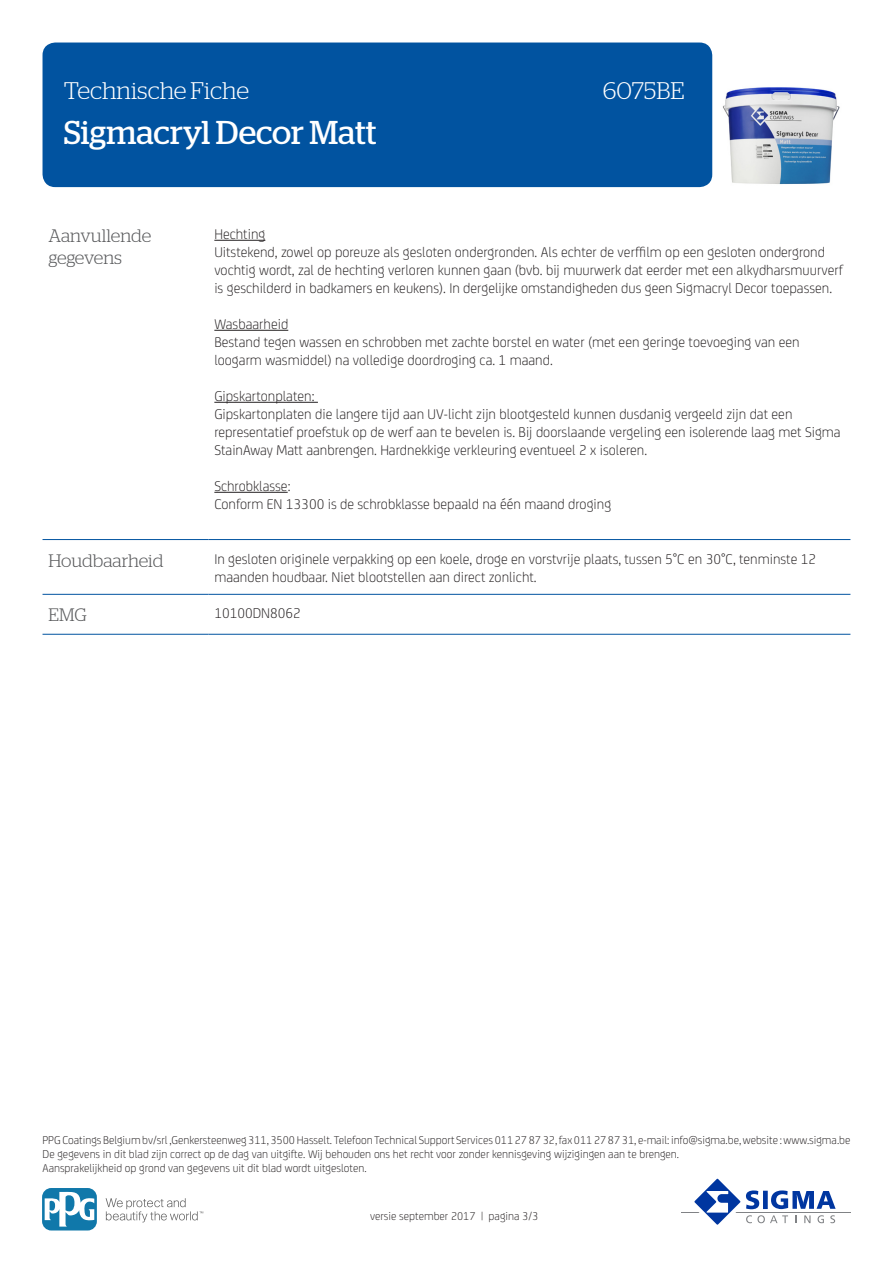
<style>
.page{position:relative;width:893px;height:1263px;background:#fff}
.page>*{position:absolute;margin:0;border:0;box-sizing:border-box;transform-origin:0 0}
.t1{font:33px "Stag";color:#fff}
.t2{font:300 24px "Stag";color:#fff}
.KOP{font:300 18px/21.6px "Stag";letter-spacing:-.005em;color:#57585a}
.BODY{font:300 15px/18px "FS Joey";color:#231f20}
.t3{font:300 12px/14.4px "FS Joey";color:#231f20}
</style>
<div class="page">
<div style="left:43px;top:43px;width:669px;height:144px;background:#0153a0;border-radius:13px"></div>
<hr style="left:681px;top:1211px;width:169px;height:1px;background:#808285">
<svg style="left:689px;top:1178px;width:147px;height:47px"></svg>
<svg style="left:106px;top:1198px;width:97px;height:24px"></svg>
<svg style="left:43px;top:1188px;width:54px;height:42px"></svg>
<svg style="left:45px;top:1191px;width:49px;height:35px"></svg>
<hr style="left:43px;top:539px;width:165px;height:1px;background:#0153a0">
<hr style="left:208px;top:539px;width:642px;height:1px;background:#0153a0">
<hr style="left:43px;top:594px;width:165px;height:1px;background:#0153a0">
<hr style="left:208px;top:594px;width:642px;height:1px;background:#0153a0">
<hr style="left:43px;top:634px;width:165px;height:1px;background:#0153a0">
<hr style="left:208px;top:634px;width:642px;height:1px;background:#0153a0">
<hr style="left:214px;top:240px;width:51px;height:1px;background:#231f20">
<hr style="left:214px;top:330px;width:74px;height:1px;background:#231f20">
<hr style="left:214px;top:402px;width:104px;height:1px;background:#231f20">
<hr style="left:214px;top:492px;width:74px;height:1px;background:#231f20">
<img style="left:723px;top:87px;width:117px;height:97px">
<h2 class="t2" style="left:64px;top:77px;width:187px">Technische Fiche</h2>
<h2 class="t2" style="left:603px;top:77px;width:83px">6075BE</h2>
<h1 class="t1" style="left:64px;top:114px;width:314px">Sigmacryl Decor Matt</h1>
<p class="KOP" style="left:49px;top:225px;width:104px">Aanvullende gegevens</p>
<p class="BODY" style="left:214px;top:224px;width:630px">Hechting<br>Uitstekend, zowel op poreuze als gesloten ondergronden. Als echter de verffilm op een gesloten ondergrond vochtig wordt, zal de hechting verloren kunnen gaan (bvb. bij muurwerk dat eerder met een alkydharsmuurverf is geschilderd in badkamers en keukens). In dergelijke omstandigheden dus geen Sigmacryl Decor toepassen.</p>
<p class="BODY" style="left:214px;top:314px;width:587px">Wasbaarheid<br>Bestand tegen wassen en schrobben met zachte borstel en water (met een geringe toevoeging van een loogarm wasmiddel) na volledige doordroging ca. 1 maand.</p>
<p class="BODY" style="left:214px;top:386px;width:628px">Gipskartonplaten:<br>Gipskartonplaten die langere tijd aan UV-licht zijn blootgesteld kunnen dusdanig vergeeld zijn dat een representatief proefstuk op de werf aan te bevelen is. Bij doorslaande vergeling een isolerende laag met Sigma StainAway Matt aanbrengen. Hardnekkige verkleuring eventueel 2 x isoleren.</p>
<p class="BODY" style="left:214px;top:476px;width:398px">Schrobklasse:<br>Conform EN 13300 is de schrobklasse bepaald na één maand droging</p>
<p class="KOP" style="left:49px;top:549px;width:116px">Houdbaarheid</p>
<p class="BODY" style="left:214px;top:549px;width:603px">In gesloten originele verpakking op een koele, droge en vorstvrije plaats, tussen 5°C en 30°C, tenminste 12 maanden houdbaar. Niet blootstellen aan direct zonlicht.</p>
<p class="KOP" style="left:49px;top:604px;width:40px">EMG</p>
<p class="BODY" style="left:214px;top:603px;width:88px">10100DN8062</p>
<p class="t3" style="left:43px;top:1132px;width:809px">PPG Coatings Belgium bv/srl ,Genkersteenweg 311, 3500 Hasselt. Telefoon Technical Support Services 011 27 87 32, fax 011 27 87 31, e-mail: info@sigma.be, website : www.sigma.be<br>De gegevens in dit blad zijn correct op de dag van uitgifte. Wij behouden ons het recht voor zonder kennisgeving wijzigingen aan te brengen.<br>Aansprakelijkheid op grond van gegevens uit dit blad wordt uitgesloten.</p>
<p class="t3" style="left:370px;top:1208px;width:170px">versie september 2017 | pagina 3/3</p>
</div>
